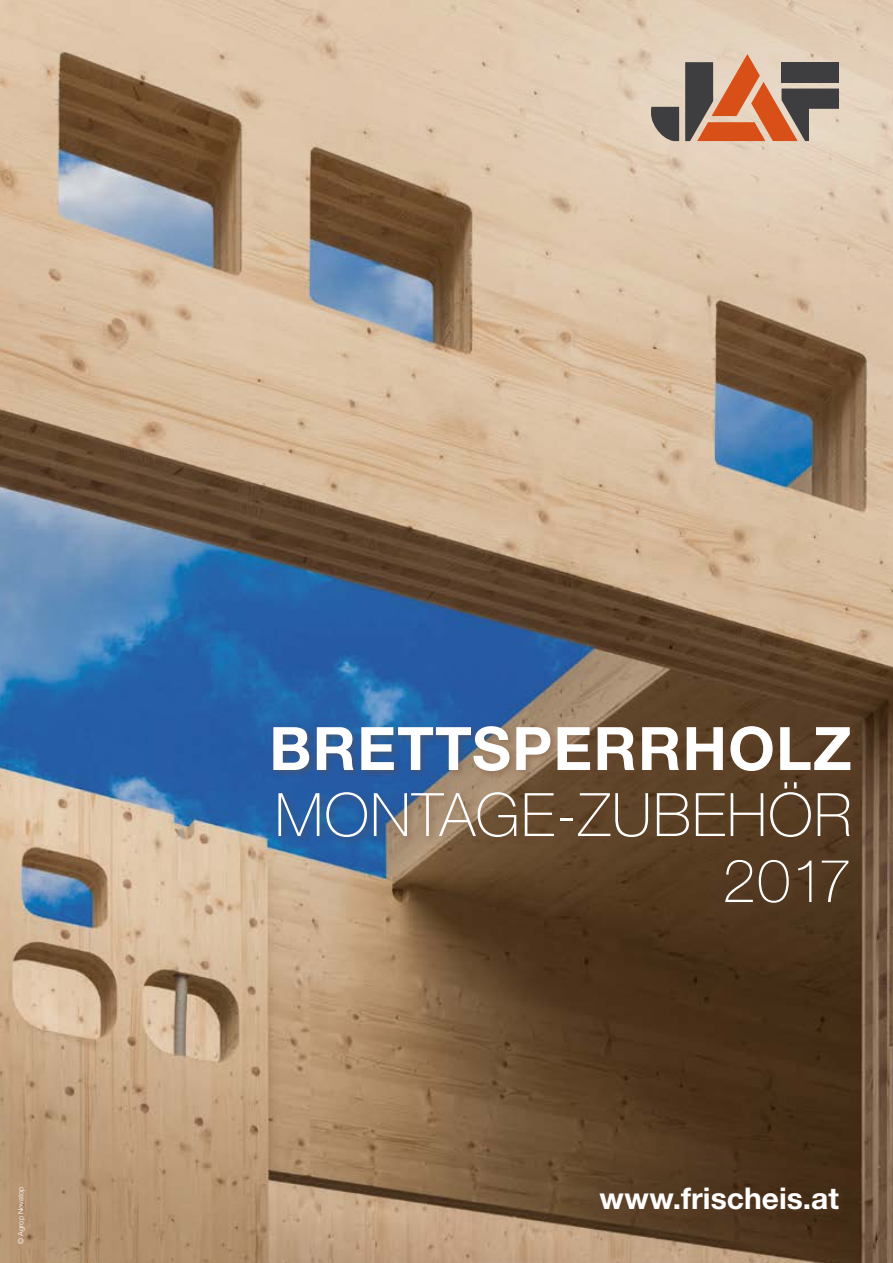
<style>
.page{position:relative;width:893px;height:1263px;background:#fff}
.page>*{position:absolute;margin:0;border:0;box-sizing:border-box;transform-origin:0 0}
.t1{font:100 60px/66px "Helvetica Neue LTW1 G";letter-spacing:.02em;color:#fff;text-align:right}
.t2{font:700 60px "Helvetica Neue LTW1 G";letter-spacing:.02em;color:#fff}
.t3{font:700 30px "Helvetica Neue LTW1 G";color:#fff}
.t4{font:300 7.5px "Helvetica Neue LTW1 G";color:#fff}
</style>
<div class="page">
<img style="left:0;top:0;width:893px;height:1263px">
<div style="left:270px;top:723px;width:590px;height:189px;background:#6f452b;opacity:.4"></div>
<div style="left:550px;top:1137px;width:338px;height:126px;background:#000;opacity:.63"></div>
<img style="left:3px;top:0;width:890px;height:519px">
<svg style="left:651px;top:107px;width:28px;height:34px"></svg>
<svg style="left:685px;top:54px;width:154px;height:87px;background:#a97e68"></svg>
<p class="t4" style="left:16px;top:1244px;width:59px;rotate:-90deg">© Agrop Novatop</p>
<p class="t2" style="left:269px;top:712px;width:584px">BRETTSPERRHOLZ</p>
<p class="t1" style="left:275px;top:782px;width:579px">MONTAGE-ZUBEHÖR<br>2017</p>
<p class="t3" style="left:600px;top:1180px;width:241px">www.frischeis.at</p>
</div>
